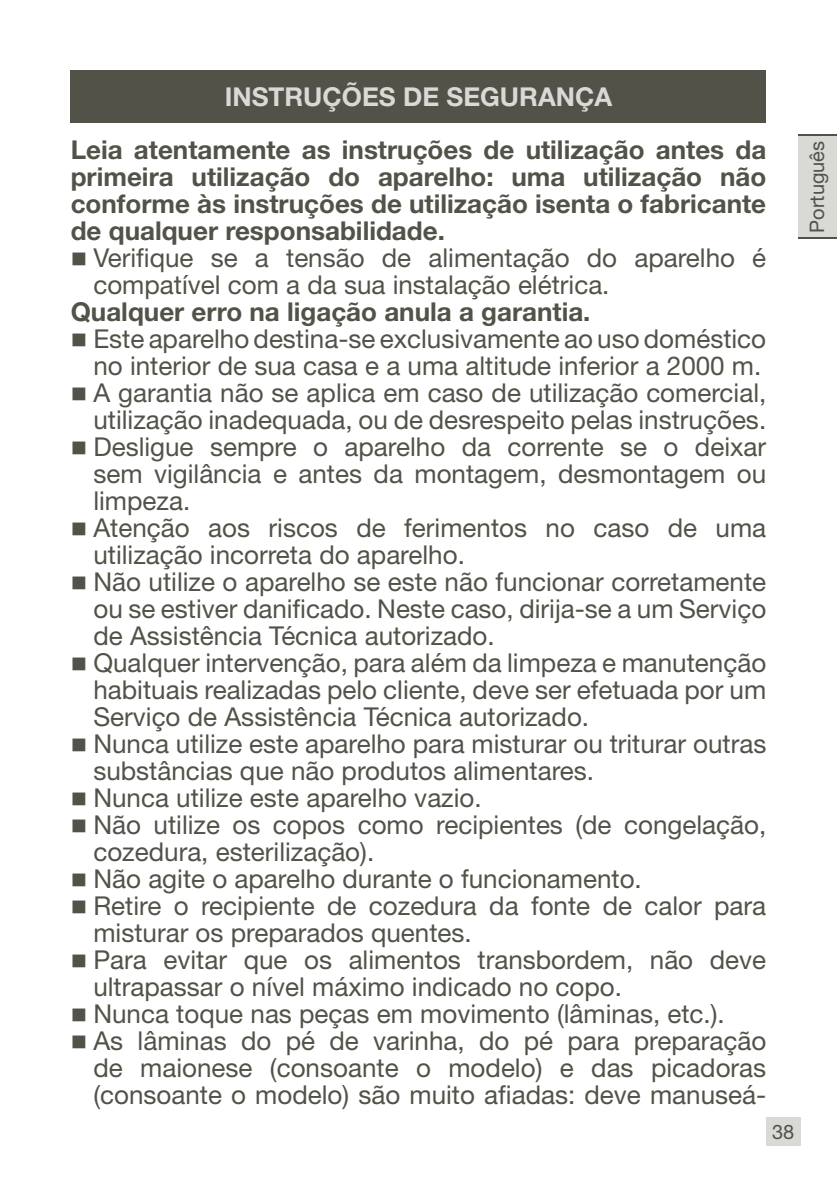
<style>
.page{position:relative;width:837px;height:1188px;background:#fff}
.page>*{position:absolute;margin:0;border:0;box-sizing:border-box;transform-origin:0 0}
.t1{font:26px/27px "Helvetica Neue LT Std";color:#535249}
.t2{font:700 26px/27px "Helvetica Neue LT Std";color:#535249;text-align:justify}
.t3{font:700 26px "Helvetica Neue LT Std";color:#d9d9d5}
.t4{font:20px "Helvetica Neue LT Std";color:#535249}
</style>
<div class="page">
<div style="left:766px;top:1117px;width:34px;height:29px;background:#d9d9d5"></div>
<div style="left:798px;top:136px;width:38px;height:102px;background:#d9d9d5"></div>
<hr style="left:798px;top:238px;width:38px;height:1px;background:#535249">
<hr style="left:798px;top:135px;width:38px;height:1px;background:#535249">
<div style="left:71px;top:71px;width:695px;height:52px;background:#535249"></div>
<p class="t3" style="left:225px;top:81px;width:389px">INSTRUÇÕES DE SEGURANÇA</p>
<p class="t2" style="left:71px;top:135px;width:697px">Leia atentamente as instruções de utilização antes da primeira utilização do aparelho: uma utilização não conforme às instruções de utilização isenta o fabricante de qualquer responsabilidade.</p>
<p class="t1" style="left:93px;top:244px;width:674px">Verifique se a tensão de alimentação do aparelho é compatível com a da sua instalação elétrica.</p>
<p class="t2" style="left:71px;top:297px;width:521px">Qualquer erro na ligação anula a garantia.</p>
<p class="t1" style="left:93px;top:325px;width:674px">Este aparelho destina-se exclusivamente ao uso doméstico no interior de sua casa e a uma altitude inferior a 2000 m.<br>A garantia não se aplica em caso de utilização comercial, utilização inadequada, ou de desrespeito pelas instruções.<br>Desligue sempre o aparelho da corrente se o deixar sem vigilância e antes da montagem, desmontagem ou limpeza.<br>Atenção aos riscos de ferimentos no caso de uma utilização incorreta do aparelho.<br>Não utilize o aparelho se este não funcionar corretamente ou se estiver danificado. Neste caso, dirija-se a um Serviço de Assistência Técnica autorizado.<br>Qualquer intervenção, para além da limpeza e manutenção habituais realizadas pelo cliente, deve ser efetuada por um Serviço de Assistência Técnica autorizado.<br>Nunca utilize este aparelho para misturar ou triturar outras substâncias que não produtos alimentares.<br>Nunca utilize este aparelho vazio.<br>Não utilize os copos como recipientes (de congelação, cozedura, esterilização).<br>Não agite o aparelho durante o funcionamento.<br>Retire o recipiente de cozedura da fonte de calor para misturar os preparados quentes.<br>Para evitar que os alimentos transbordem, não deve ultrapassar o nível máximo indicado no copo.<br>Nunca toque nas peças em movimento (lâminas, etc.).<br>As lâminas do pé de varinha, do pé para preparação de maionese (consoante o modelo) e das picadoras (consoante o modelo) são muito afiadas: deve manuseá-</p>
<p class="t4" style="left:772px;top:1119px;width:24px">38</p>
<p class="t4" style="left:805px;top:233px;width:93px;rotate:-90deg">Português</p>
</div>
